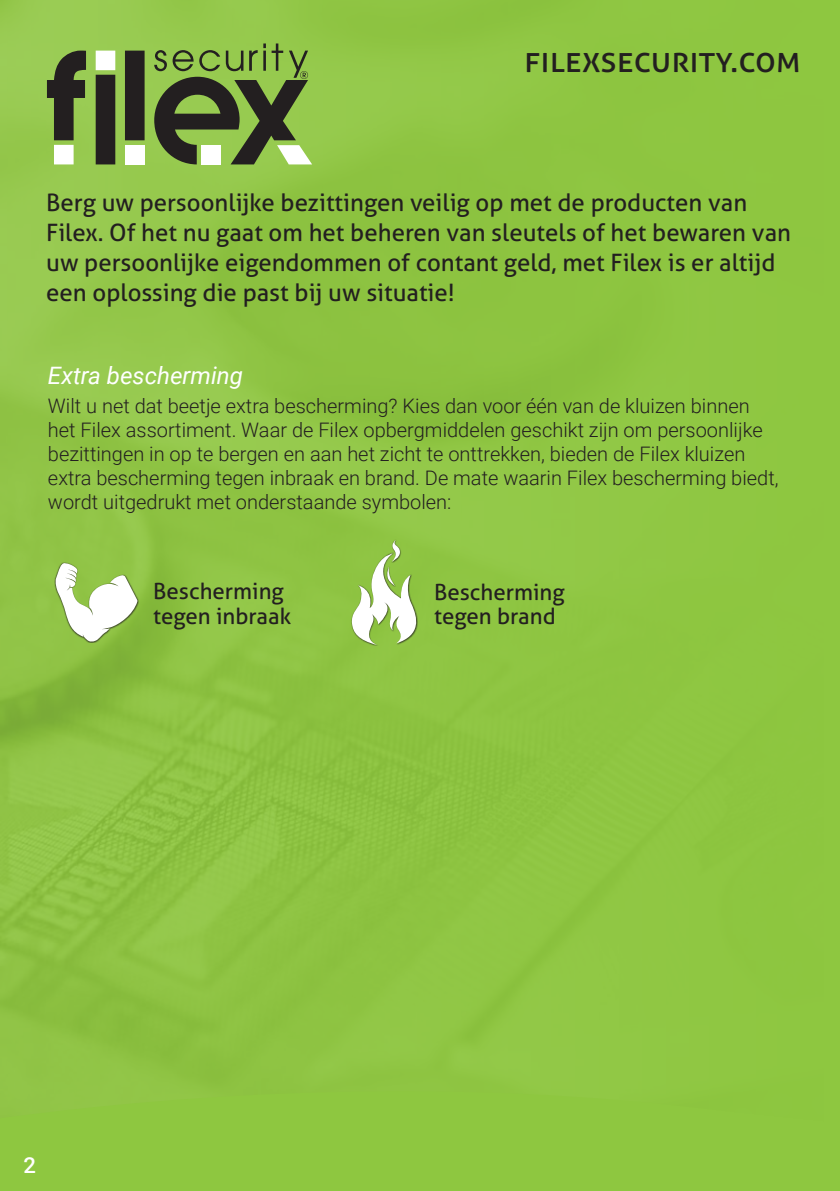
<style>
.page{position:relative;width:840px;height:1191px;background:#fff}
.page>*{position:absolute;margin:0;border:0;box-sizing:border-box;transform-origin:0 0}
.t1{font:34.6px "Aller";color:#231f20}
.t2{font:24px/30px "Aller";color:#231f20}
.t3{font:italic 24px "Roboto";color:#fff}
.t4{font:22.2px "Aller";color:#231f20}
.t5{font:500 22px "Roboto";color:#fff}
.t6{font:300 20px/24px "Roboto";color:#231f20}
</style>
<div class="page">
<img style="left:0;top:0;width:839px;height:1075px">
<svg style="left:47px;top:51px;width:39px;height:113px;background:#667a47"></svg>
<svg style="left:96px;top:51px;width:19px;height:113px"></svg>
<div style="left:125px;top:51px;width:19px;height:89px;background:#231f20"></div>
<div style="left:125px;top:145px;width:19px;height:19px;background:#fff"></div>
<svg style="left:154px;top:43px;width:158px;height:121px;background:#6d8843"></svg>
<div style="left:55px;top:562px;width:84px;height:80px;background:#231f20;opacity:.75"></div>
<svg style="left:55px;top:563px;width:82px;height:79px"></svg>
<div style="left:390px;top:539px;width:11px;height:24px;background:#8fc543"></div>
<svg style="left:350px;top:540px;width:71px;height:105px"></svg>
<div style="left:0;top:1075px;width:839px;height:116px;background:#8ec740"></div>
<p class="t1" style="left:523px;top:39px;width:278px">filexsecurity.com</p>
<p class="t2" style="left:46px;top:187px;width:745px">Berg uw persoonlijke bezittingen veilig op met de producten van Filex. Of het nu gaat om het beheren van sleutels of het bewaren van uw persoonlijke eigendommen of contant geld, met Filex is er altijd een oplossing die past bij uw situatie!</p>
<p class="t3" style="left:48px;top:358px;width:196px">Extra bescherming</p>
<p class="t6" style="left:48px;top:393px;width:731px">Wilt u net dat beetje extra bescherming? Kies dan voor één van de kluizen binnen het Filex assortiment. Waar de Filex opbergmiddelen geschikt zijn om persoonlijke bezittingen in op te bergen en aan het zicht te onttrekken, bieden de Filex kluizen extra bescherming tegen inbraak en brand. De mate waarin Filex bescherming biedt, wordt uitgedrukt met onderstaande symbolen:</p>
<p class="t4" style="left:153px;top:577px;width:132px">Bescherming</p>
<p class="t4" style="left:153px;top:602px;width:139px">tegen inbraak</p>
<p class="t4" style="left:434px;top:578px;width:132px">Bescherming</p>
<p class="t4" style="left:434px;top:603px;width:123px">tegen brand</p>
<p class="t5" style="left:23px;top:1149px;width:14px">2</p>
</div>
